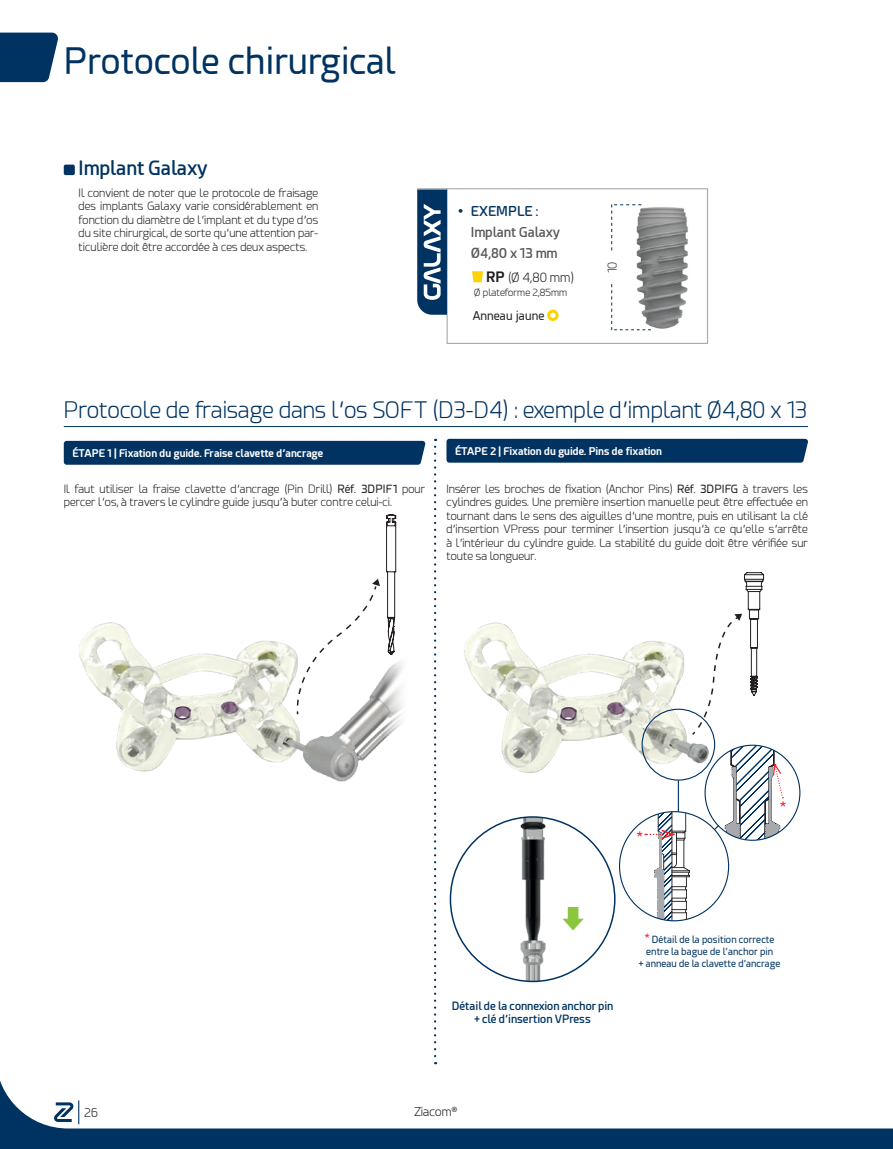
<style>
.page{position:relative;width:893px;height:1149px;background:#fff}
.page>*{position:absolute;margin:0;border:0;box-sizing:border-box;transform-origin:0 0}
.t1{font:36px "Esphimere";color:#003361}
.t2{font:300 22.5px "Esphimere";color:#003361}
.t3{font:600 19.5px "Esphimere";color:#003361}
.t4{font:16.5px "Esphimere";color:#ee1d23}
.t5{font:600 13.5px/21px "Esphimere";color:#57585a}
.t6{font:600 13.5px "Esphimere";color:#003361}
.t7{font:300 12.6px "Esphimere";color:#231f20}
.t8{font:300 12.3px "Esphimere";color:#3e3e3f}
.t9{font:12px "Esphimere";color:#231f20}
.t10{font:300 12px "Esphimere";color:#231f20}
.t11{font:300 11.25px/13.5px "Esphimere";color:#231f20;text-align:justify}
.t12{font:600 11.25px/13.5px "Esphimere";color:#003361;text-align:center}
.t13{font:700 10.5px "Esphimere";color:#fff}
.t14{font:9.75px/11.7px "Esphimere";color:#003361;text-align:center}
.t15{font:300 9.75px "Esphimere";color:#231f20}
.s1{font-weight:700;font-size:14.1px}
.s2{font-weight:400}
.s3{font-size:13.5px;color:#ee1d23}
</style>
<div class="page">
<div style="left:64px;top:164px;width:11px;height:11px;background:#003361;border-radius:2px"></div>
<div style="left:447px;top:188px;width:261px;height:156px;border:1px solid #a8a9ad"></div>
<svg style="left:472px;top:271px;width:11px;height:11px"></svg>
<svg style="left:611px;top:204px;width:22px;height:126px"></svg>
<div style="left:598px;top:252px;width:28px;height:30px;background:#fff"></div>
<img style="left:633px;top:204px;width:55px;height:127px">
<hr style="left:417px;top:188px;width:30px;height:2px;background:#a8a9ad">
<svg style="left:417px;top:189px;width:30px;height:125px"></svg>
<div style="left:547px;top:309px;width:12px;height:12px;border:3px solid #fed304;border-radius:50%"></div>
<svg style="left:0;top:33px;width:58px;height:49px;background:#14436d"></svg>
<hr style="left:64px;top:426px;width:744px;height:1px;background:#003361">
<div style="left:64px;top:440px;width:362px;height:24px;background:#003361"></div>
<img style="left:79px;top:622px;width:324px;height:160px">
<svg style="left:296px;top:579px;width:84px;height:136px"></svg>
<svg style="left:386px;top:514px;width:10px;height:144px"></svg>
<svg style="left:434px;top:438px;width:2px;height:620px"></svg>
<div style="left:446px;top:438px;width:362px;height:24px;background:#003361"></div>
<img style="left:507px;top:816px;width:51px;height:165px">
<svg style="left:562px;top:907px;width:22px;height:23px"></svg>
<img style="left:464px;top:622px;width:252px;height:167px">
<svg style="left:691px;top:572px;width:73px;height:163px"></svg>
<div style="left:642px;top:708px;width:73px;height:72px;border:1px solid #003361;border-radius:50%"></div>
<hr style="left:678px;top:780px;width:1px;height:31px;background:#003361">
<svg style="left:645px;top:811px;width:45px;height:110px"></svg>
<svg style="left:713px;top:745px;width:76px;height:95px"></svg>
<svg style="left:0;top:1062px;width:893px;height:86px"></svg>
<svg style="left:54px;top:1100px;width:25px;height:23px"></svg>
<h1 class="t1" style="left:64px;top:41px;width:333px">Protocole chirurgical</h1>
<h3 class="t3" style="left:79px;top:156px;width:130px">Implant Galaxy</h3>
<p class="t11" style="left:79px;top:186px;width:241px">Il convient de noter que le protocole de fraisage des implants Galaxy varie considérablement en fonction du diamètre de l’implant et du type d’os du site chirurgical, de sorte qu’une attention par&shy;ticulière doit être accordée à ces deux aspects.</p>
<p class="t6" style="left:458px;top:202px;width:82px">• EXEMPLE :</p>
<p class="t5" style="left:471px;top:221px;width:91px">Implant Galaxy<br>Ø4,80 x 13 mm</p>
<p class="t7" style="left:486px;top:270px;width:89px"><span class="s1">RP</span> (Ø 4,80 mm)</p>
<p class="t15" style="left:474px;top:287px;width:95px">Ø plateforme 2,85mm</p>
<p class="t9" style="left:473px;top:309px;width:73px">Anneau jaune</p>
<p class="t8" style="left:605px;top:273px;width:13px;rotate:-90deg">10</p>
<h2 class="t2" style="left:64px;top:397px;width:745px">Protocole de fraisage dans l’os SOFT (D3-D4) : exemple d’implant Ø4,80 x 13</h2>
<p class="t13" style="left:72px;top:446px;width:253px">ÉTAPE 1 | Fixation du guide. Fraise clavette d’ancrage</p>
<p class="t11" style="left:64px;top:482px;width:363px">Il faut utiliser la fraise clavette d’ancrage (Pin Drill) <span class="s2">Réf. 3DPIF1</span> pour percer l’os, à travers le cylindre guide jusqu’à buter contre celui-ci.</p>
<p class="t13" style="left:455px;top:444px;width:209px">ÉTAPE 2 | Fixation du guide. Pins de fixation</p>
<p class="t11" style="left:446px;top:482px;width:363px">Insérer les broches de fixation (Anchor Pins) <span class="s2">Réf. 3DPIFG</span> à travers les cylindres guides. Une première insertion manuelle peut être effectuée en tournant dans le sens des aiguilles d’une montre, puis en utilisant la clé d’insertion VPress pour terminer l’insertion jusqu’à ce qu’elle s’arrête à l’intérieur du cylindre guide. La stabilité du guide doit être vérifiée sur toute sa longueur.</p>
<h3 class="t4" style="left:637px;top:827px;width:8px">*</h3>
<h3 class="t4" style="left:780px;top:797px;width:8px">*</h3>
<p class="t12" style="left:452px;top:998px;width:163px">Détail de la connexion anchor pin + clé d’insertion VPress</p>
<p class="t14" style="left:639px;top:933px;width:143px"><span class="s3">*</span> Détail de la position correcte entre la bague de l’anchor pin<br>+ anneau de la clavette d’ancrage</p>
<p class="t10" style="left:84px;top:1105px;width:15px">26</p>
<p class="t10" style="left:414px;top:1104px;width:45px">Ziacom<sup>®</sup></p>
</div>
